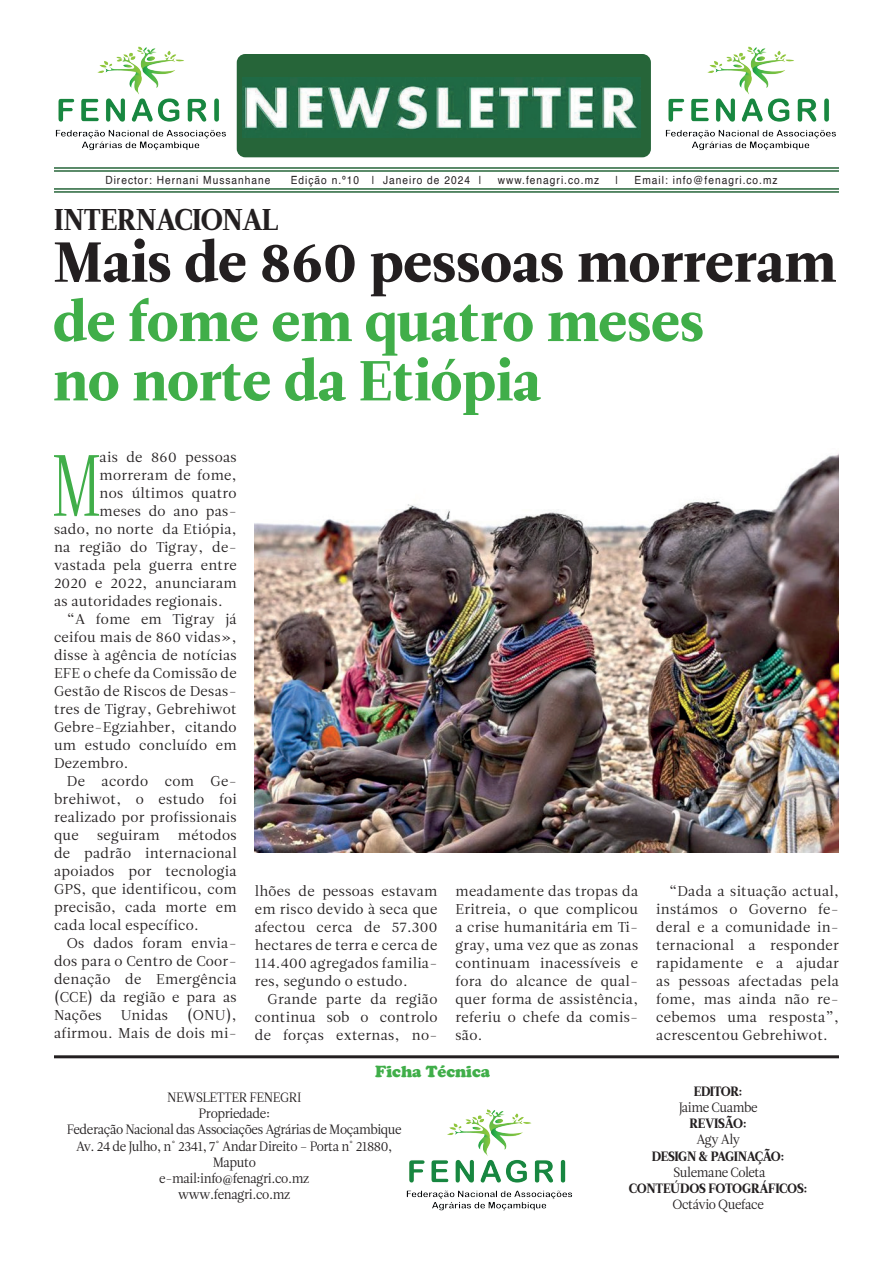
<style>
.page{position:relative;width:893px;height:1263px;background:#fff}
.page>*{position:absolute;margin:0;border:0;box-sizing:border-box;transform-origin:0 0}
.t1{font:86.55px "Leitura Roman 1";color:#40ae49;scale:.65 1}
.t2{font:56.1px/59.4px "Leitura Roman 4";color:#40ae49}
.t3{font:56.1px "Leitura Roman 4";color:#231f20}
.t4{font:30px "Leitura Roman 4";letter-spacing:-.015em;color:#231f20;scale:.95 1}
.t5{font:900 16.65px "Cooper";color:#40ae49}
.t6{font:14.25px/18px "Leitura Roman 1";letter-spacing:.02em;color:#231f20;text-align:justify}
.t7{font:13.5px/16.2px "Leitura Roman 1";letter-spacing:-.03em;color:#231f20;text-align:center;scale:.95 1}
.t8{font:13.5px "Leitura Roman 4";letter-spacing:-.03em;color:#231f20;scale:.95 1}
.t9{font:11.25px "Helvetica";letter-spacing:.1em;color:#231f20;scale:.9 1}
</style>
<div class="page">
<img style="left:255px;top:453px;width:584px;height:399px">
<hr style="left:54px;top:1055px;width:785px;height:3px;background:#231f20">
<img style="left:406px;top:1109px;width:167px;height:102px">
<hr style="left:54px;top:167px;width:785px;height:2px;background:#266539">
<hr style="left:54px;top:170px;width:785px;height:2px;background:#266539">
<hr style="left:54px;top:188px;width:785px;height:2px;background:#266539">
<hr style="left:54px;top:191px;width:785px;height:2px;background:#266539">
<img style="left:665px;top:46px;width:171px;height:105px">
<img style="left:55px;top:46px;width:171px;height:105px">
<div style="left:237px;top:54px;width:414px;height:103px;background:#266539;border-radius:9px"></div>
<img style="left:243px;top:77px;width:397px;height:60px">
<p class="t9" style="left:105px;top:172px;width:185px">Director: Hernani Mussanhane</p>
<p class="t9" style="left:291px;top:172px;width:213px">Edição n.º10 | Janeiro de 2024 |</p>
<p class="t9" style="left:498px;top:172px;width:114px">www.fenagri.co.mz</p>
<p class="t9" style="left:616px;top:172px;width:4px">|</p>
<p class="t9" style="left:635px;top:172px;width:160px">Email: info@fenagri.co.mz</p>
<h3 class="t4" style="left:54px;top:201px;width:238px">INTERNACIONAL</h3>
<h2 class="t3" style="left:53px;top:229px;width:784px">Mais de 860 pessoas morreram</h2>
<h2 class="t2" style="left:53px;top:293px;width:652px">de fome em quatro meses no norte da Etiópia</h2>
<h1 class="t1" style="left:52px;top:435px;width:78px">M</h1>
<p class="t6" style="left:100px;top:448px;width:139px">ais de 860 pessoas</p>
<p class="t6" style="left:100px;top:466px;width:139px">morreram de fome,</p>
<p class="t6" style="left:100px;top:484px;width:139px">nos últimos quatro</p>
<p class="t6" style="left:100px;top:502px;width:139px">meses do ano pas-</p>
<p class="t6" style="left:54px;top:520px;width:184px">sado, no norte da Etiópia,</p>
<p class="t6" style="left:54px;top:538px;width:184px">na região do Tigray, de-</p>
<p class="t6" style="left:54px;top:556px;width:184px">vastada pela guerra entre</p>
<p class="t6" style="left:54px;top:574px;width:184px">2020 e 2022, anunciaram</p>
<p class="t6" style="left:54px;top:592px;width:170px">as autoridades regionais.</p>
<p class="t6" style="left:67px;top:610px;width:171px">“A fome em Tigray já</p>
<p class="t6" style="left:54px;top:628px;width:184px">ceifou mais de 860 vidas»,</p>
<p class="t6" style="left:54px;top:646px;width:184px">disse à agência de notícias</p>
<p class="t6" style="left:54px;top:664px;width:184px">EFE o chefe da Comissão de</p>
<p class="t6" style="left:54px;top:682px;width:184px">Gestão de Riscos de Desas-</p>
<p class="t6" style="left:54px;top:700px;width:184px">tres de Tigray, Gebrehiwot</p>
<p class="t6" style="left:54px;top:718px;width:184px">Gebre-Egziahber, citando</p>
<p class="t6" style="left:54px;top:736px;width:184px">um estudo concluído em</p>
<p class="t6" style="left:54px;top:754px;width:76px">Dezembro.</p>
<p class="t6" style="left:67px;top:772px;width:171px">De acordo com Ge-</p>
<p class="t6" style="left:54px;top:790px;width:184px">brehiwot, o estudo foi</p>
<p class="t6" style="left:54px;top:808px;width:184px">realizado por profissionais</p>
<p class="t6" style="left:54px;top:826px;width:26px">que</p>
<p class="t6" style="left:97px;top:826px;width:64px">seguiram</p>
<p class="t6" style="left:54px;top:826px;width:184px;text-indent:124px">métodos de padrão internacional apoiados por tecnologia GPS, que identificou, com precisão, cada morte em cada local específico.</p>
<p class="t6" style="left:54px;top:934px;width:184px;text-indent:13px">Os dados foram envia&shy;dos para o Centro de Coor&shy;denação de Emergência (CCE) da região e para as Nações</p>
<p class="t6" style="left:54px;top:1006px;width:184px;text-align:right">(ONU),<br>afirmou. Mais de dois mi-</p>
<p class="t6" style="left:121px;top:1006px;width:49px">Unidas</p>
<p class="t6" style="left:255px;top:882px;width:184px">lhões de pessoas estavam em risco devido à seca que afectou cerca de 57.300 hectares de terra e cerca de 114.400 agregados familia&shy;res, segundo o estudo.</p>
<p class="t6" style="left:255px;top:990px;width:184px;text-indent:13px">Grande parte da região continua sob o controlo de forças externas, no-</p>
<p class="t6" style="left:455px;top:882px;width:184px">meadamente das tropas da Eritreia, o que complicou a crise humanitária em Ti&shy;gray, uma vez que as zonas continuam inacessíveis e fora do alcance de qual&shy;quer forma de assistência, referiu o chefe da comis&shy;são.</p>
<p class="t6" style="left:656px;top:882px;width:184px;text-indent:13px">“Dada a situação actual, instámos o Governo fe&shy;deral e a comunidade in&shy;ternacional a responder rapidamente e a ajudar as pessoas afectadas pela fome, mas ainda não re&shy;cebemos uma resposta”, acrescentou Gebrehiwot.</p>
<p class="t5" style="left:375px;top:1062px;width:117px">Ficha Técnica</p>
<p class="t7" style="left:67px;top:1089px;width:354px">NEWSLETTER FENEGRI<br>Propriedade:<br>Federação Nacional das Associações Agrárias de Moçambique<br>Av. 24 de Julho, n° 2341, 7° Andar Direito – Porta n° 21880,<br>Maputo<br>e-mail:info@fenagri.co.mz<br>www.fenagri.co.mz</p>
<p class="t8" style="left:694px;top:1083px;width:53px">EDITOR:</p>
<p class="t7" style="left:679px;top:1099px;width:85px">Jaime Cuambe</p>
<p class="t8" style="left:689px;top:1115px;width:62px">REVISÃO:</p>
<p class="t7" style="left:696px;top:1132px;width:47px">Agy Aly</p>
<p class="t8" style="left:652px;top:1148px;width:141px">DESIGN &amp; PAGINAÇÃO:</p>
<p class="t7" style="left:673px;top:1164px;width:98px">Sulemane Coleta</p>
<p class="t8" style="left:629px;top:1180px;width:190px">CONTEÚDOS FOTOGRÁFICOS:</p>
<p class="t7" style="left:672px;top:1196px;width:98px">Octávio Queface</p>
</div>
